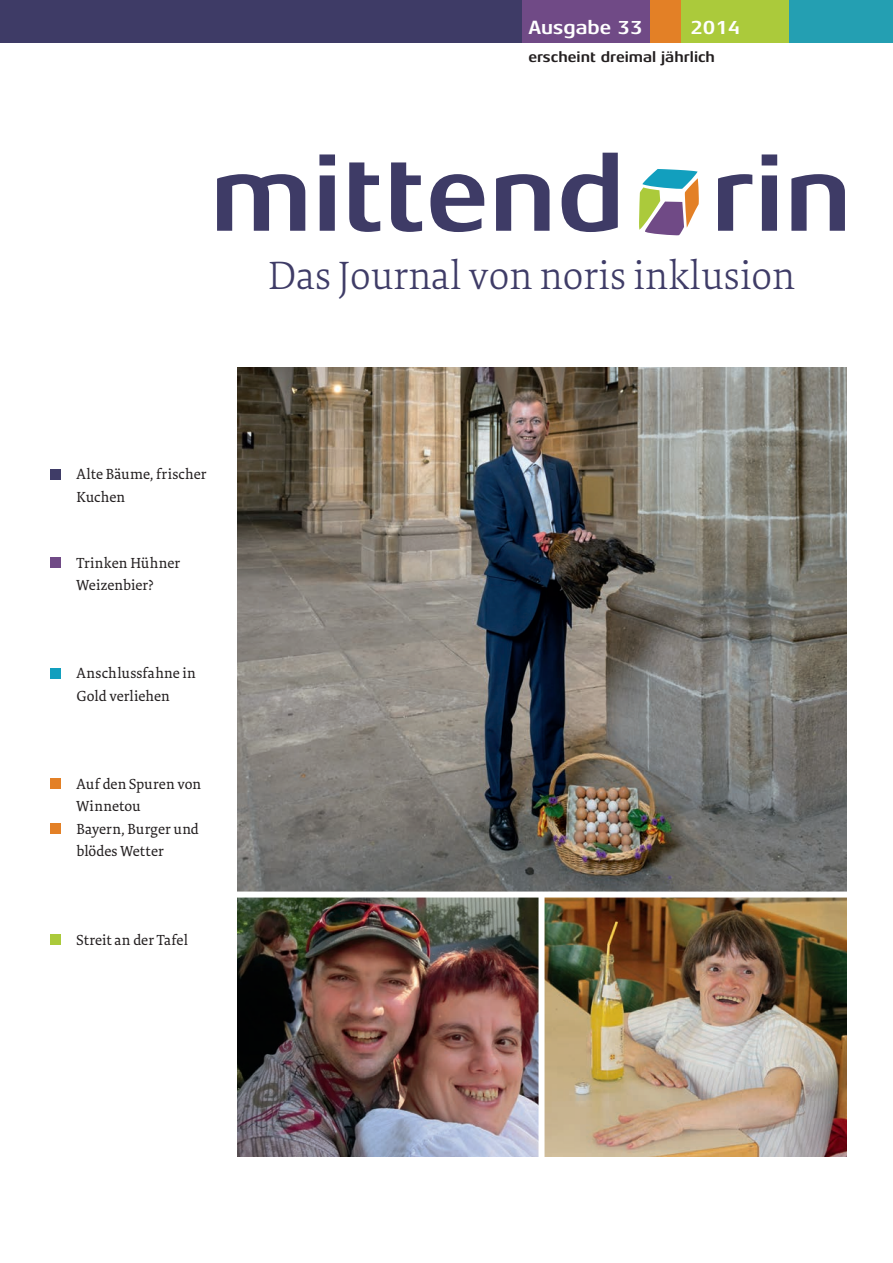
<style>
.page{position:relative;width:893px;height:1263px;background:#fff}
.page>*{position:absolute;margin:0;border:0;box-sizing:border-box;transform-origin:0 0}
.t1{font:700 108px "Aeonis LT Pro";color:#3e3b66}
.t2{font:300 expanded 40.5px "Tundra OT";color:#3f3c67}
.t3{font:700 19.5px "Aeonis LT Pro";color:#fff}
.t4{font:15px/22.5px "Tundra OT";letter-spacing:.01em;color:#231f20}
.t5{font:700 15px "Aeonis LT Pro";color:#231f20}
</style>
<div class="page">
<svg style="left:639px;top:169px;width:60px;height:66px"></svg>
<div style="left:522px;top:0;width:128px;height:43px;background:#704a86"></div>
<div style="left:650px;top:0;width:32px;height:43px;background:#e38026"></div>
<div style="left:682px;top:0;width:108px;height:43px;background:#abca3b"></div>
<div style="left:790px;top:0;width:103px;height:43px;background:#249fb2"></div>
<div style="left:0;top:0;width:522px;height:43px;background:#3e3b66"></div>
<div style="left:50px;top:469px;width:10px;height:11px;background:#3f3c67"></div>
<div style="left:50px;top:557px;width:10px;height:11px;background:#704a86"></div>
<div style="left:50px;top:668px;width:10px;height:11px;background:#129fbe"></div>
<div style="left:50px;top:778px;width:10px;height:11px;background:#e38026"></div>
<div style="left:50px;top:823px;width:10px;height:11px;background:#e38026"></div>
<div style="left:50px;top:934px;width:10px;height:11px;background:#abca3b"></div>
<img style="left:237px;top:368px;width:609px;height:523px">
<img style="left:544px;top:897px;width:302px;height:259px">
<img style="left:237px;top:897px;width:301px;height:260px">
<h3 class="t3" style="left:528px;top:17px;width:116px">Ausgabe 33</h3>
<h3 class="t3" style="left:690px;top:17px;width:52px">2014</h3>
<p class="t5" style="left:528px;top:49px;width:188px">erscheint dreimal jährlich</p>
<h1 class="t1" style="left:210px;top:135px;width:644px">mittend rin</h1>
<h2 class="t2" style="left:268px;top:253px;width:529px">Das Journal von noris inklusion</h2>
<p class="t4" style="left:77px;top:464px;width:131px">Alte Bäume, frischer<br>Kuchen</p>
<p class="t4" style="left:77px;top:552px;width:105px">Trinken Hühner<br>Weizenbier?</p>
<p class="t4" style="left:77px;top:663px;width:121px">Anschlussfahne in<br>Gold verliehen</p>
<p class="t4" style="left:77px;top:773px;width:126px">Auf den Spuren von<br>Winnetou<br>Bayern, Burger und blödes Wetter</p>
<p class="t4" style="left:77px;top:929px;width:113px">Streit an der Tafel</p>
</div>
